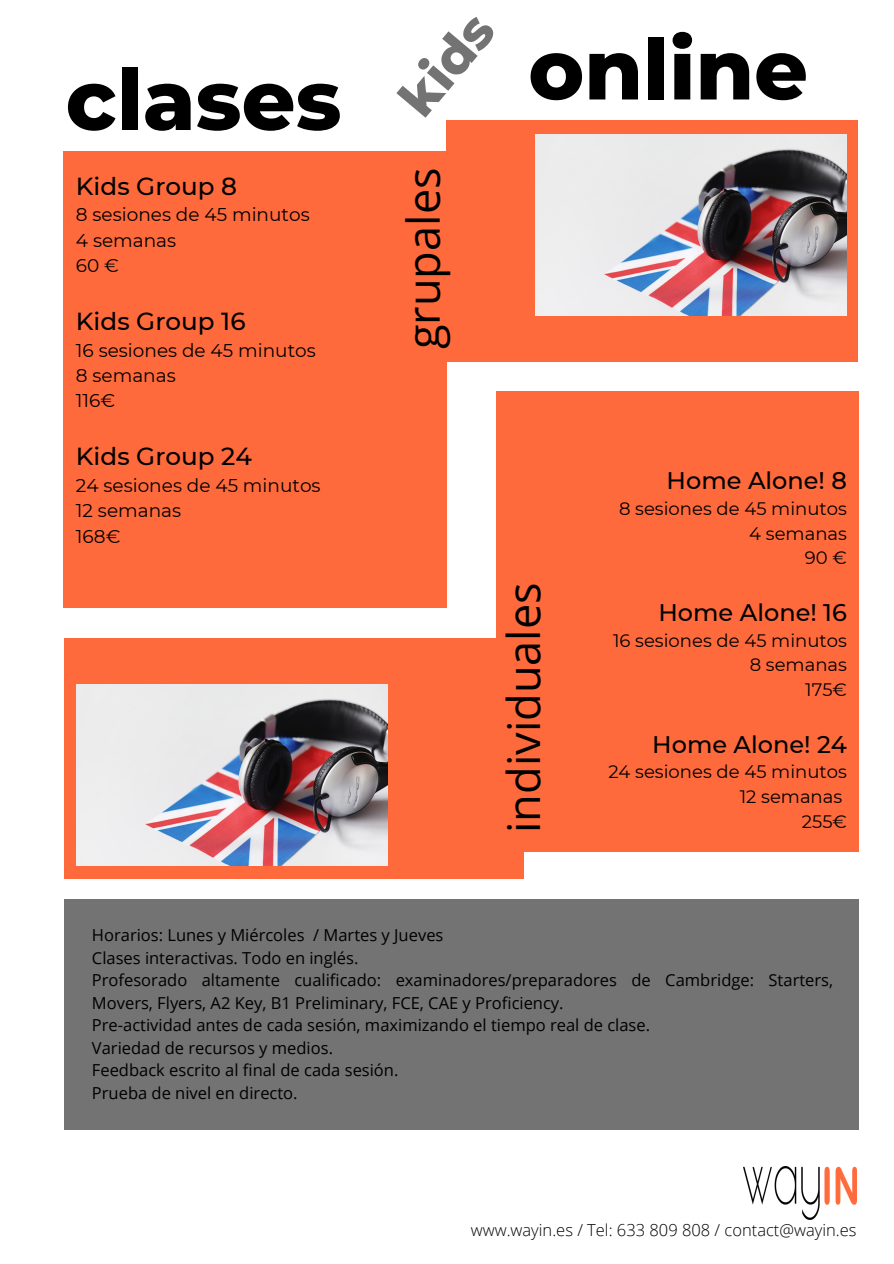
<style>
.page{position:relative;width:894px;height:1264px;background:#fff}
.page>*{position:absolute;margin:0;border:0;box-sizing:border-box;transform-origin:0 0}
.t1{font:800 84px "Montserrat";color:#000}
.t2{font:800 51.3px "Montserrat";color:#737373}
.t3{font:45px "Open Sans";color:#000}
.t4{font:500 24.6px "Montserrat";color:#000}
.t5{font:500 24px "Montserrat";color:#000}
.t6{font:18.45px/25.3px "Montserrat";color:#000}
.t7{font:18px/24.8px "Montserrat";color:#000;text-align:right}
.t8{font:16.5px/22.5px "Open Sans";color:#000}
.t9{font:300 16.5px "Open Sans";color:#000}
</style>
<div class="page">
<div style="left:496px;top:391px;width:362px;height:460px;background:#ff6a3c"></div>
<div style="left:64px;top:151px;width:382px;height:456px;background:#ff6a3c"></div>
<div style="left:64px;top:899px;width:794px;height:230px;background:#737373"></div>
<img style="left:743px;top:1166px;width:113px;height:53px">
<div style="left:446px;top:120px;width:411px;height:242px;background:#ff6a3c"></div>
<div style="left:64px;top:638px;width:459px;height:240px;background:#ff6a3c"></div>
<img style="left:77px;top:684px;width:311px;height:181px">
<img style="left:535px;top:135px;width:311px;height:181px">
<h1 class="t1" style="left:66px;top:49px;width:277px">clases</h1>
<h3 class="t4" style="left:76px;top:171px;width:163px">Kids Group 8</h3>
<p class="t6" style="left:76px;top:202px;width:235px">8 sesiones de 45 minutos<br>4 semanas<br>60 €</p>
<h3 class="t4" style="left:76px;top:306px;width:171px">Kids Group 16</h3>
<p class="t6" style="left:76px;top:337px;width:241px">16 sesiones de 45 minutos<br>8 semanas<br>116€</p>
<h3 class="t4" style="left:76px;top:441px;width:177px">Kids Group 24</h3>
<p class="t6" style="left:76px;top:472px;width:246px">24 sesiones de 45 minutos<br>12 semanas<br>168€</p>
<h2 class="t2" style="left:385px;top:88px;width:117px;rotate:-50deg">kids</h2>
<h3 class="t3" style="left:391px;top:349px;width:183px;rotate:-90deg">grupales</h3>
<h1 class="t1" style="left:528px;top:18px;width:281px">online</h1>
<h3 class="t3" style="left:491px;top:833px;width:252px;rotate:-90deg">individuales</h3>
<h3 class="t5" style="left:666px;top:465px;width:182px">Home Alone! 8</h3>
<p class="t7" style="left:619px;top:496px;width:229px">8 sesiones de 45 minutos<br>4 semanas<br>90 €</p>
<h3 class="t5" style="left:658px;top:597px;width:190px">Home Alone! 16</h3>
<p class="t7" style="left:613px;top:628px;width:235px">16 sesiones de 45 minutos<br>8 semanas<br>175€</p>
<h3 class="t5" style="left:652px;top:729px;width:196px">Home Alone! 24</h3>
<p class="t7" style="left:608px;top:759px;width:240px">24 sesiones de 45 minutos<br>12 semanas<br>255€</p>
<p class="t8" style="left:92px;top:923px;width:742px">Horarios: Lunes y Miércoles / Martes y Jueves<br>Clases interactivas. Todo en inglés.<br>Profesorado altamente cualificado: examinadores/preparadores de Cambridge: Starters, Movers, Flyers, A2 Key, B1 Preliminary, FCE, CAE y Proficiency.<br>Pre-actividad antes de cada sesión, maximizando el tiempo real de clase.<br>Variedad de recursos y medios.<br>Feedback escrito al final de cada sesión.<br>Prueba de nivel en directo.</p>
<p class="t9" style="left:470px;top:1218px;width:387px">www.wayin.es / Tel: 633 809 808 / contact@wayin.es</p>
</div>
